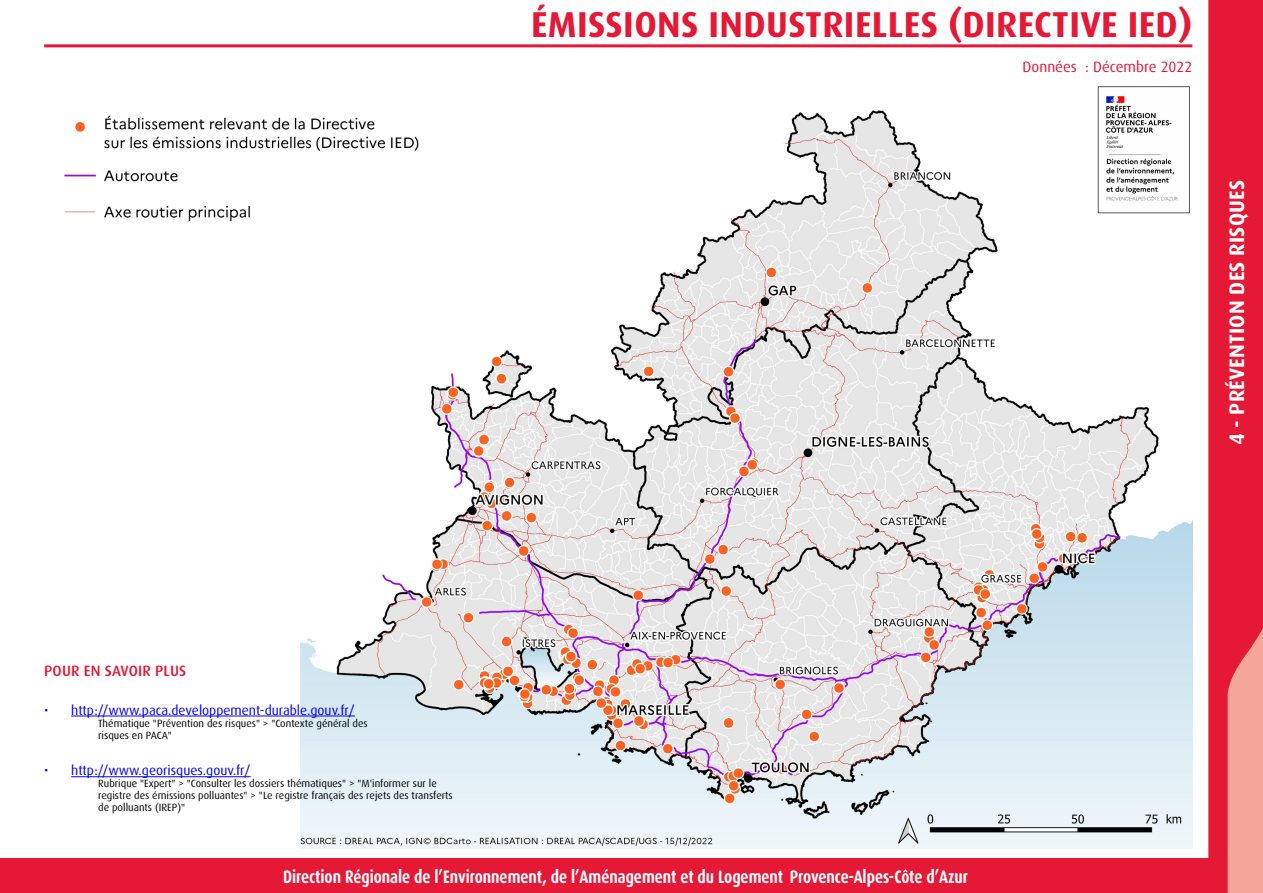
<style>
.page{position:relative;width:1263px;height:893px;background:#fff}
.page>*{position:absolute;margin:0;border:0;box-sizing:border-box;transform-origin:0 0}
.t1{font:700 36px "Dax OT";letter-spacing:.01em;color:#e51836}
.t2{font:700 21px "Dax OT";letter-spacing:.01em;color:#fff}
.t3{font:700 18px "Dax OT";color:#fff;scale:.81 1}
.t4{font:15px "Dax OT";color:#e51836}
.t5{font:500 15px "Dax OT";letter-spacing:.01em;color:#e51836}
.t6{font:13.5px "Dax OT";color:#00f}
.t7{font:10.5px/12px "Dax OT";color:#000}
</style>
<div class="page">
<svg style="left:1208px;top:0;width:55px;height:893px;background:#e73147"></svg>
<div style="left:0;top:859px;width:1208px;height:34px;background:#e51836"></div>
<img style="left:64px;top:86px;width:1128px;height:762px">
<hr style="left:71px;top:716px;width:284px;height:1px;background:#00f">
<hr style="left:71px;top:776px;width:180px;height:1px;background:#00f">
<hr style="left:44px;top:44px;width:1148px;height:3px;background:#e51836">
<p class="t1" style="left:531px;top:4px;width:663px">ÉMISSIONS INDUSTRIELLES (DIRECTIVE IED)</p>
<p class="t4" style="left:1022px;top:59px;width:171px">Données : Décembre 2022</p>
<p class="t2" style="left:1225px;top:445px;width:267px;rotate:-90deg">4 - PRÉVENTION DES RISQUES</p>
<p class="t5" style="left:44px;top:663px;width:143px">POUR EN SAVOIR PLUS</p>
<p class="t6" style="left:44px;top:702px;width:312px">• http://www.paca.developpement-durable.gouv.fr/</p>
<p class="t7" style="left:98px;top:717px;width:271px">Thématique "Prévention des risques" &gt; "Contexte général des risques en PACA"</p>
<p class="t6" style="left:44px;top:763px;width:208px">• http://www.georisques.gouv.fr/</p>
<p class="t7" style="left:98px;top:778px;width:356px">Rubrique "Expert" &gt; "Consulter les dossiers thématiques" &gt; "M'informer sur le registre des émissions polluantes" &gt; "Le registre français des rejets des transferts de polluants (IREP)"</p>
<p class="t3" style="left:283px;top:866px;width:847px">Direction Régionale de l’Environnement, de l’Aménagement et du Logement Provence-Alpes-Côte d’Azur</p>
</div>
